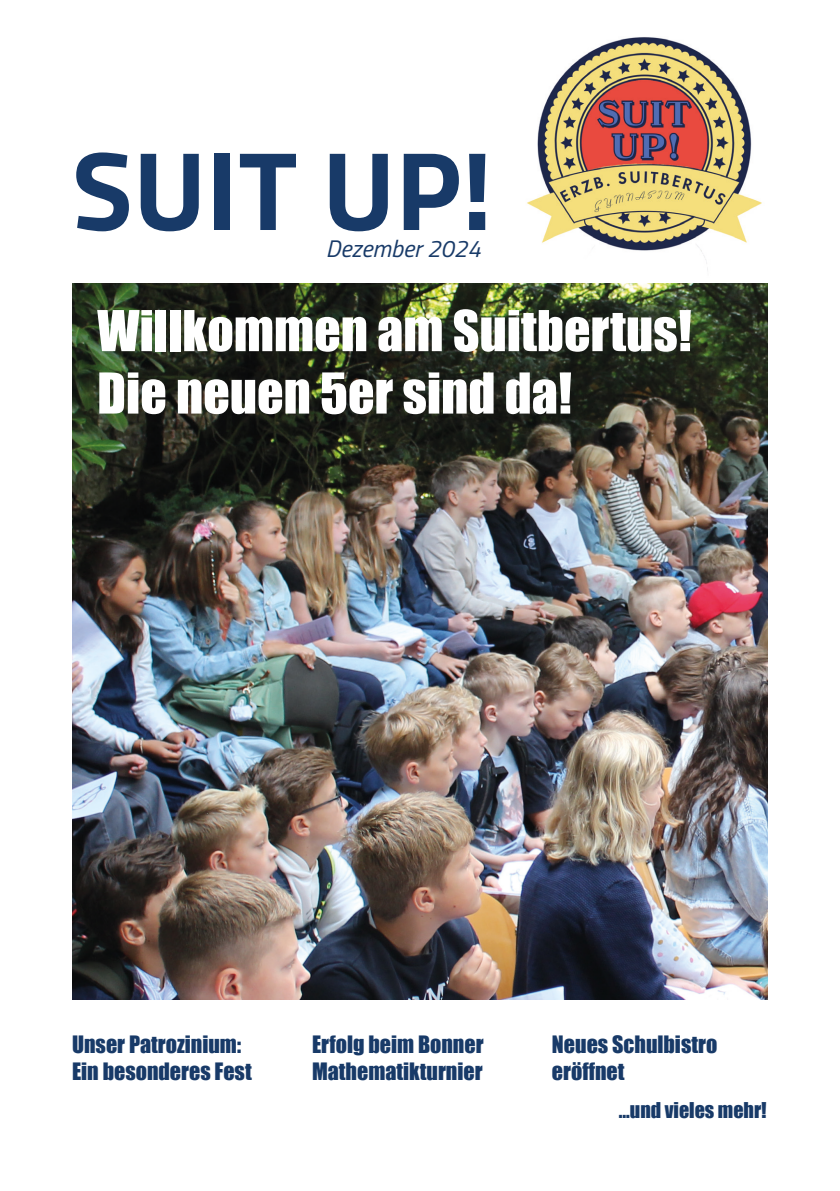
<style>
.page{position:relative;width:840px;height:1191px;background:#fff}
.page>*{position:absolute;margin:0;border:0;box-sizing:border-box;transform-origin:0 0}
.t1{font:700 112px "Titillium Web";color:#183a68}
.t2{font:52px "Impact";color:#fff}
.t3{font:italic 24px "Titillium Web";color:#183a68}
.t4{font:22px "Impact";color:#183a68}
.t5{font:20px "Impact";color:#183a68}
</style>
<div class="page">
<img style="left:72px;top:283px;width:695px;height:716px">
<img style="left:527px;top:37px;width:235px;height:233px">
<p class="t1" style="left:72px;top:105px;width:422px">SUIT UP!</p>
<p class="t3" style="left:325px;top:231px;width:156px">Dezember 2024</p>
<p class="t2" style="left:97px;top:290px;width:595px">Willkommen am Suitbertus!</p>
<p class="t2" style="left:97px;top:353px;width:476px">Die neuen 5er sind da!</p>
<p class="t4" style="left:72px;top:1027px;width:171px">Unser Patrozinium:</p>
<p class="t4" style="left:72px;top:1054px;width:181px">Ein besonderes Fest</p>
<p class="t4" style="left:312px;top:1027px;width:173px">Erfolg beim Bonner</p>
<p class="t4" style="left:312px;top:1054px;width:172px">Mathematikturnier</p>
<p class="t4" style="left:551px;top:1027px;width:167px">Neues Schulbistro</p>
<p class="t4" style="left:551px;top:1054px;width:74px">eröffnet</p>
<p class="t5" style="left:618px;top:1094px;width:149px">...und vieles mehr!</p>
</div>
